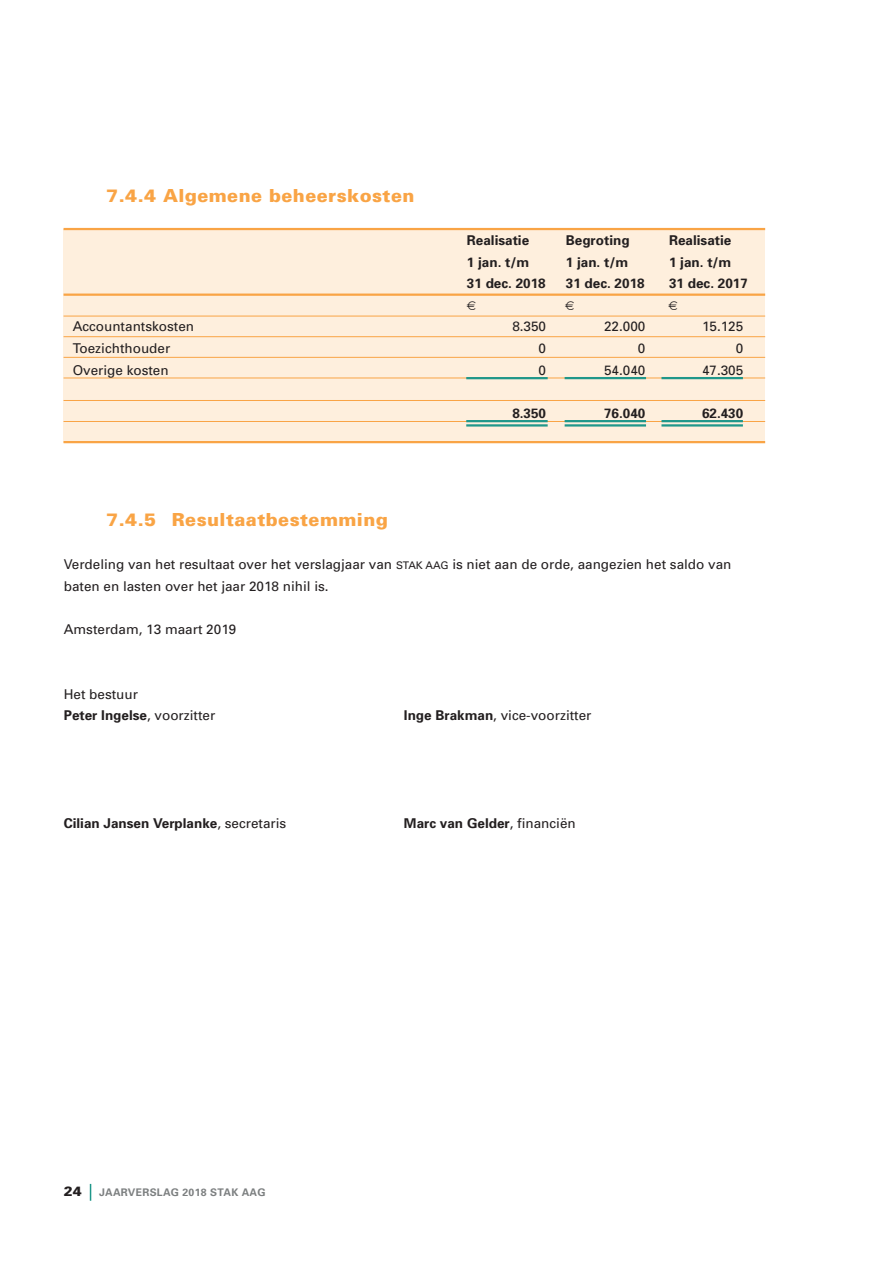
<style>
.page{position:relative;width:893px;height:1263px;background:#fff}
.page>*{position:absolute;margin:0;border:0;box-sizing:border-box;transform-origin:0 0}
.t1{font:900 18px "Univers";letter-spacing:.025em;color:#f9a445}
.t2{font:13.5px/21.6px "Univers";color:#231f20}
.t3{font:700 13.5px "Univers";color:#231f20}
.t4{font:900 13.5px "Univers";color:#231f20}
.t5{font:700 10.5px "Univers";letter-spacing:.025em;color:#7c7f80}
.s1{font-size:10.5px}
.s2{font-weight:700}
.s3{font-weight:400}
</style>
<div class="page">
<svg style="left:90px;top:1184px;width:1px;height:17px"></svg>
<div style="left:64px;top:229px;width:701px;height:213px;background:#feefdd"></div>
<hr style="left:64px;top:294px;width:701px;height:2px;background:#f9a445">
<hr style="left:64px;top:316px;width:701px;height:1px;background:#f9a445">
<hr style="left:64px;top:336px;width:701px;height:1px;background:#f9a445">
<hr style="left:64px;top:357px;width:701px;height:1px;background:#f9a445">
<hr style="left:64px;top:378px;width:701px;height:1px;background:#f9a445">
<hr style="left:64px;top:400px;width:701px;height:1px;background:#f9a445">
<hr style="left:64px;top:421px;width:701px;height:1px;background:#f9a445">
<hr style="left:64px;top:441px;width:701px;height:2px;background:#f9a445">
<hr style="left:64px;top:228px;width:701px;height:2px;background:#f9a445">
<hr style="left:565px;top:420px;width:81px;height:2px;background:#1f978a">
<hr style="left:565px;top:424px;width:81px;height:3px;background:#1f978a">
<hr style="left:466px;top:420px;width:82px;height:2px;background:#1f978a">
<hr style="left:565px;top:377px;width:81px;height:2px;background:#1f978a">
<hr style="left:661px;top:420px;width:82px;height:2px;background:#1f978a">
<hr style="left:661px;top:424px;width:82px;height:3px;background:#1f978a">
<hr style="left:661px;top:377px;width:82px;height:2px;background:#1f978a">
<hr style="left:466px;top:377px;width:82px;height:2px;background:#1f978a">
<hr style="left:466px;top:424px;width:82px;height:3px;background:#1f978a">
<h1 class="t1" style="left:106px;top:189px;width:310px">7.4.4 Algemene beheerskosten</h1>
<p class="t3" style="left:467px;top:235px;width:64px">Realisatie</p>
<p class="t3" style="left:566px;top:235px;width:65px">Begroting</p>
<p class="t3" style="left:669px;top:235px;width:64px">Realisatie</p>
<p class="t3" style="left:467px;top:257px;width:64px">1 jan. t/m</p>
<p class="t3" style="left:566px;top:257px;width:64px">1 jan. t/m</p>
<p class="t3" style="left:669px;top:257px;width:64px">1 jan. t/m</p>
<p class="t3" style="left:467px;top:278px;width:80px">31 dec. 2018</p>
<p class="t3" style="left:566px;top:278px;width:80px">31 dec. 2018</p>
<p class="t3" style="left:669px;top:278px;width:80px">31 dec. 2017</p>
<p class="t2" style="left:73px;top:316px;width:123px">Accountantskosten</p>
<p class="t2" style="left:512px;top:316px;width:35px">8.350</p>
<p class="t2" style="left:604px;top:316px;width:43px">22.000</p>
<p class="t2" style="left:702px;top:316px;width:43px">15.125</p>
<p class="t2" style="left:73px;top:337px;width:99px">Toezichthouder</p>
<p class="t2" style="left:539px;top:337px;width:9px">0</p>
<p class="t2" style="left:638px;top:337px;width:9px">0</p>
<p class="t2" style="left:736px;top:337px;width:9px">0</p>
<p class="t2" style="left:73px;top:359px;width:98px">Overige kosten</p>
<p class="t2" style="left:539px;top:359px;width:9px">0</p>
<p class="t2" style="left:604px;top:359px;width:43px">54.040</p>
<p class="t2" style="left:702px;top:359px;width:43px">47.305</p>
<p class="t3" style="left:512px;top:408px;width:35px">8.350</p>
<p class="t3" style="left:604px;top:408px;width:43px">76.040</p>
<p class="t3" style="left:702px;top:408px;width:43px">62.430</p>
<h1 class="t1" style="left:106px;top:513px;width:283px">7.4.5 Resultaatbestemming</h1>
<p class="t2" style="left:64px;top:553px;width:669px">Verdeling van het resultaat over het verslagjaar van <span class="s1">STAK AAG</span> is niet aan de orde, aangezien het saldo van baten en lasten over het jaar 2018 nihil is.</p>
<p class="t2" style="left:64px;top:618px;width:174px">Amsterdam, 13 maart 2019</p>
<p class="t2" style="left:64px;top:683px;width:153px">Het bestuur<br><span class="s2">Peter Ingelse</span>, voorzitter</p>
<p class="t2" style="left:404px;top:704px;width:189px"><span class="s2">Inge Brakman</span>, vice-voorzitter</p>
<p class="t3" style="left:64px;top:818px;width:224px">Cilian Jansen Verplanke<span class="s3">, secretaris</span></p>
<p class="t3" style="left:404px;top:818px;width:173px">Marc van Gelder<span class="s3">, financiën</span></p>
<p class="t4" style="left:64px;top:1186px;width:20px">24</p>
<p class="t5" style="left:99px;top:1188px;width:168px">JAARVERSLAG 2018 STAK AAG</p>
</div>
